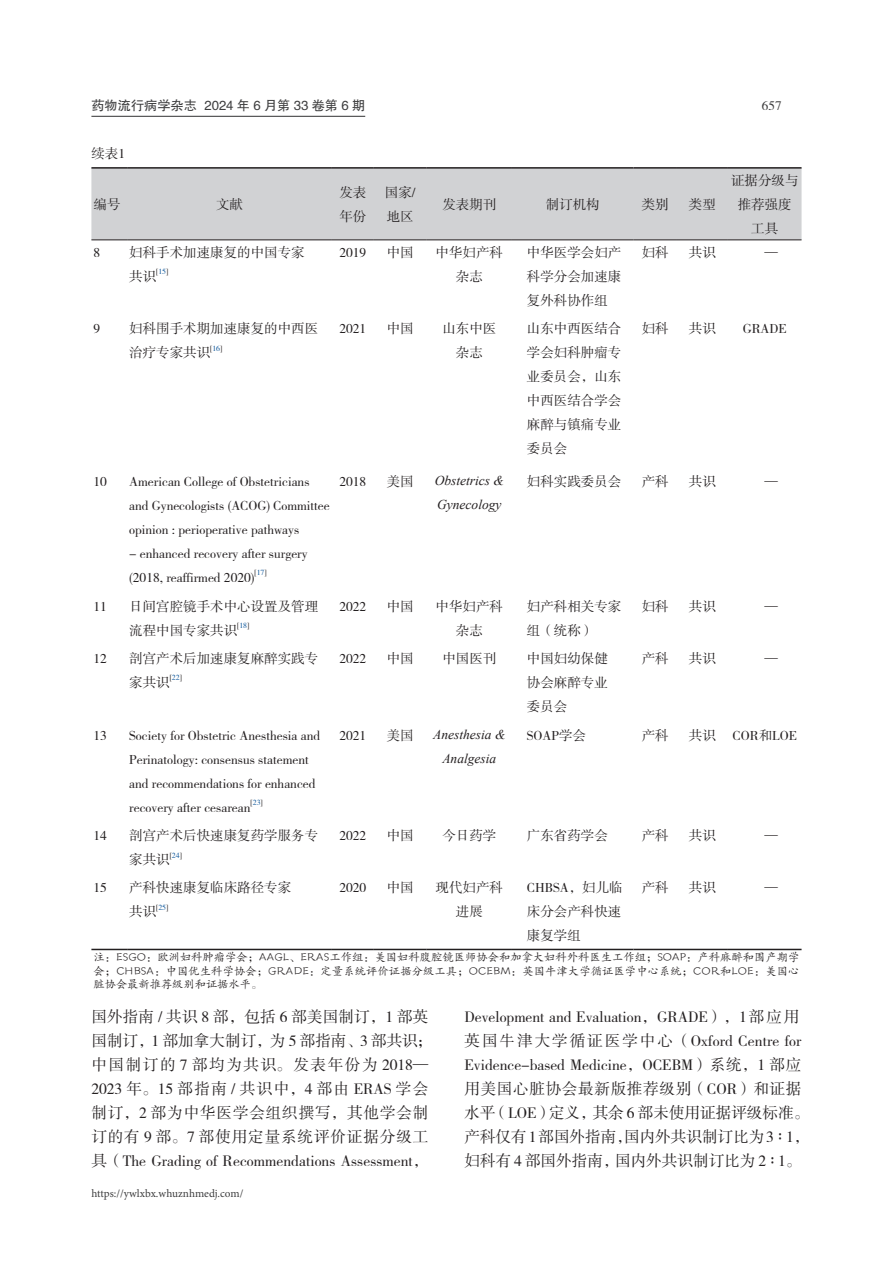
<style>
.page{position:relative;width:893px;height:1263px;background:#fff}
.page>*{position:absolute;margin:0;border:0;box-sizing:border-box;transform-origin:0 0}
._11_正文{font:15.75px/24px "FZSSK GBK1 0";letter-spacing:.005em;color:#231f20}
._15_1_图表内容{font:13.5px/24px "FZSSK GBK1 0";color:#231f20}
._15_1_图表内容-2{font:italic 13.5px/24px "Times New Roman";color:#231f20}
.t1{font:13.2px "FZHTK GBK1 0";color:#3e3e3f}
.t2{font:13.2px "FZSSK GBK1 0";color:#3e3e3f}
._14_图表注释{font:11.25px/13.5px "FZKTK GBK1 0";letter-spacing:.015em;color:#231f20;text-align:justify}
.t3{font:11.25px "Minion Pro";color:#3e3e3f}
._15_1_图表内容-3{font:7.8px "FZSSK GBK1 0";color:#231f20}
.s1{color:#175d9e}
.s2{font-family:"Cambria Math"}
</style>
<div class="page">
<hr style="left:91px;top:116px;width:274px;height:1px;background:#3e3e3f">
<div style="left:91px;top:169px;width:710px;height:70px;background:#d1d2d4"></div>
<hr style="left:91px;top:167px;width:36px;height:2px;background:#231f20">
<hr style="left:127px;top:167px;width:205px;height:2px;background:#231f20">
<hr style="left:332px;top:167px;width:42px;height:2px;background:#231f20">
<hr style="left:374px;top:167px;width:53px;height:2px;background:#231f20">
<hr style="left:427px;top:167px;width:85px;height:2px;background:#231f20">
<hr style="left:512px;top:167px;width:121px;height:2px;background:#231f20">
<hr style="left:633px;top:167px;width:44px;height:2px;background:#231f20">
<hr style="left:677px;top:167px;width:51px;height:2px;background:#231f20">
<hr style="left:728px;top:167px;width:73px;height:2px;background:#231f20">
<hr style="left:91px;top:239px;width:36px;height:1px;background:#231f20">
<hr style="left:127px;top:239px;width:205px;height:1px;background:#231f20">
<hr style="left:332px;top:239px;width:42px;height:1px;background:#231f20">
<hr style="left:374px;top:239px;width:53px;height:1px;background:#231f20">
<hr style="left:427px;top:239px;width:85px;height:1px;background:#231f20">
<hr style="left:512px;top:239px;width:121px;height:1px;background:#231f20">
<hr style="left:633px;top:239px;width:44px;height:1px;background:#231f20">
<hr style="left:677px;top:239px;width:51px;height:1px;background:#231f20">
<hr style="left:728px;top:239px;width:73px;height:1px;background:#231f20">
<hr style="left:91px;top:949px;width:36px;height:1px;background:#231f20">
<hr style="left:127px;top:949px;width:205px;height:1px;background:#231f20">
<hr style="left:332px;top:949px;width:42px;height:1px;background:#231f20">
<hr style="left:374px;top:949px;width:53px;height:1px;background:#231f20">
<hr style="left:427px;top:949px;width:85px;height:1px;background:#231f20">
<hr style="left:512px;top:949px;width:121px;height:1px;background:#231f20">
<hr style="left:633px;top:949px;width:44px;height:1px;background:#231f20">
<hr style="left:677px;top:949px;width:51px;height:1px;background:#231f20">
<hr style="left:728px;top:949px;width:73px;height:1px;background:#231f20">
<p class="t1" style="left:91px;top:98px;width:275px">药物流行病学杂志 2024 年 6 月第 33 卷第 6 期</p>
<p class="t2" style="left:762px;top:98px;width:21px">657</p>
<p class="_15_1_图表内容" style="left:91px;top:142px;width:35px">续表1</p>
<p class="_15_1_图表内容" style="left:94px;top:193px;width:29px">编号</p>
<p class="_15_1_图表内容" style="left:216px;top:193px;width:28px">文献</p>
<p class="_15_1_图表内容" style="left:339px;top:181px;width:28px">发表年份</p>
<p class="_15_1_图表内容" style="left:385px;top:181px;width:32px">国家/</p>
<p class="_15_1_图表内容" style="left:387px;top:205px;width:28px">地区</p>
<p class="_15_1_图表内容" style="left:442px;top:193px;width:55px">发表期刊</p>
<p class="_15_1_图表内容" style="left:546px;top:193px;width:55px">制订机构</p>
<p class="_15_1_图表内容" style="left:642px;top:193px;width:28px">类别</p>
<p class="_15_1_图表内容" style="left:689px;top:193px;width:28px">类型</p>
<p class="_15_1_图表内容" style="left:731px;top:169px;width:69px;text-align:center">证据分级与推荐强度</p>
<p class="_15_1_图表内容" style="left:751px;top:217px;width:28px">工具</p>
<p class="_15_1_图表内容" style="left:94px;top:241px;width:8px">8</p>
<p class="_15_1_图表内容" style="left:129px;top:241px;width:177px">妇科手术加速康复的中国专家</p>
<p class="_15_1_图表内容" style="left:129px;top:265px;width:28px">共识</p>
<p class="_15_1_图表内容-3" style="left:156px;top:267px;width:14px">[<span class="s1">15</span>]</p>
<p class="_15_1_图表内容" style="left:94px;top:317px;width:8px">9</p>
<p class="_15_1_图表内容" style="left:129px;top:317px;width:190px">妇科围手术期加速康复的中西医治疗专家共识</p>
<p class="_15_1_图表内容-3" style="left:210px;top:344px;width:14px">[<span class="s1">16</span>]</p>
<p class="_15_1_图表内容" style="left:94px;top:470px;width:15px">10</p>
<p class="_15_1_图表内容" style="left:129px;top:470px;width:202px">American College of Obstetricians and Gynecologists (ACOG) Committee opinion : perioperative pathways</p>
<p class="_15_1_图表内容" style="left:129px;top:542px;width:180px">- enhanced recovery after surgery (2018, reaffirmed 2020)</p>
<p class="_15_1_图表内容-3" style="left:254px;top:568px;width:14px">[<span class="s1">17</span>]</p>
<p class="_15_1_图表内容" style="left:94px;top:595px;width:15px">11</p>
<p class="_15_1_图表内容" style="left:129px;top:595px;width:190px">日间宫腔镜手术中心设置及管理流程中国专家共识</p>
<p class="_15_1_图表内容-3" style="left:237px;top:621px;width:14px">[<span class="s1">18</span>]</p>
<p class="_15_1_图表内容" style="left:94px;top:647px;width:15px">12</p>
<p class="_15_1_图表内容" style="left:129px;top:647px;width:190px">剖宫产术后加速康复麻醉实践专家共识</p>
<p class="_15_1_图表内容-3" style="left:170px;top:673px;width:14px">[<span class="s1">22</span>]</p>
<p class="_15_1_图表内容" style="left:94px;top:724px;width:15px">13</p>
<p class="_15_1_图表内容" style="left:129px;top:724px;width:192px">Society for Obstetric Anesthesia and Perinatology: consensus statement and recommendations for enhanced recovery after cesarean</p>
<p class="_15_1_图表内容-3" style="left:251px;top:798px;width:14px">[<span class="s1">23</span>]</p>
<p class="_15_1_图表内容" style="left:94px;top:824px;width:15px">14</p>
<p class="_15_1_图表内容" style="left:129px;top:824px;width:190px">剖宫产术后快速康复药学服务专家共识</p>
<p class="_15_1_图表内容-3" style="left:170px;top:851px;width:14px">[<span class="s1">24</span>]</p>
<p class="_15_1_图表内容" style="left:339px;top:241px;width:28px">2019</p>
<p class="_15_1_图表内容" style="left:387px;top:241px;width:28px">中国</p>
<p class="_15_1_图表内容" style="left:436px;top:241px;width:69px;text-align:center">中华妇产科杂志</p>
<p class="_15_1_图表内容" style="left:527px;top:241px;width:96px;text-align:justify">中华医学会妇产科学分会加速康复外科协作组</p>
<p class="_15_1_图表内容" style="left:642px;top:241px;width:28px">妇科</p>
<p class="_15_1_图表内容" style="left:689px;top:241px;width:28px">共识</p>
<p class="_15_1_图表内容" style="left:765px;top:241px;width:15px">—</p>
<p class="_15_1_图表内容" style="left:339px;top:317px;width:28px">2021</p>
<p class="_15_1_图表内容" style="left:387px;top:317px;width:28px">中国</p>
<p class="_15_1_图表内容" style="left:442px;top:317px;width:55px">山东中医</p>
<p class="_15_1_图表内容" style="left:456px;top:341px;width:28px">杂志</p>
<p class="_15_1_图表内容" style="left:527px;top:317px;width:96px;text-align:justify">山东中西医结合学会妇科肿瘤专业委员会，山东中西医结合学会麻醉与镇痛专业委员会</p>
<p class="_15_1_图表内容" style="left:642px;top:317px;width:28px">妇科</p>
<p class="_15_1_图表内容" style="left:689px;top:317px;width:28px">共识</p>
<p class="_15_1_图表内容" style="left:743px;top:317px;width:46px">GRADE</p>
<p class="_15_1_图表内容" style="left:339px;top:470px;width:28px">2018</p>
<p class="_15_1_图表内容" style="left:387px;top:470px;width:28px">美国</p>
<p class="_15_1_图表内容-2" style="left:435px;top:468px;width:71px">Obstetrics &amp;<br>Gynecology</p>
<p class="_15_1_图表内容" style="left:527px;top:470px;width:96px">妇科实践委员会</p>
<p class="_15_1_图表内容" style="left:642px;top:470px;width:28px">产科</p>
<p class="_15_1_图表内容" style="left:689px;top:470px;width:28px">共识</p>
<p class="_15_1_图表内容" style="left:765px;top:470px;width:15px">—</p>
<p class="_15_1_图表内容" style="left:339px;top:595px;width:28px">2022</p>
<p class="_15_1_图表内容" style="left:387px;top:595px;width:28px">中国</p>
<p class="_15_1_图表内容" style="left:436px;top:595px;width:69px;text-align:center">中华妇产科杂志</p>
<p class="_15_1_图表内容" style="left:527px;top:595px;width:96px">妇产科相关专家组（统称）</p>
<p class="_15_1_图表内容" style="left:642px;top:595px;width:28px">妇科</p>
<p class="_15_1_图表内容" style="left:689px;top:595px;width:28px">共识</p>
<p class="_15_1_图表内容" style="left:765px;top:595px;width:15px">—</p>
<p class="_15_1_图表内容" style="left:339px;top:647px;width:28px">2022</p>
<p class="_15_1_图表内容" style="left:387px;top:647px;width:28px">中国</p>
<p class="_15_1_图表内容" style="left:442px;top:647px;width:55px">中国医刊</p>
<p class="_15_1_图表内容" style="left:527px;top:647px;width:82px">中国妇幼保健</p>
<p class="_15_1_图表内容" style="left:527px;top:671px;width:82px">协会麻醉专业</p>
<p class="_15_1_图表内容" style="left:527px;top:695px;width:42px">委员会</p>
<p class="_15_1_图表内容" style="left:642px;top:647px;width:28px">产科</p>
<p class="_15_1_图表内容" style="left:689px;top:647px;width:28px">共识</p>
<p class="_15_1_图表内容" style="left:765px;top:647px;width:15px">—</p>
<p class="_15_1_图表内容" style="left:339px;top:724px;width:28px">2021</p>
<p class="_15_1_图表内容" style="left:387px;top:724px;width:28px">美国</p>
<p class="_15_1_图表内容-2" style="left:433px;top:722px;width:74px;text-align:center">Anesthesia &amp;<br>Analgesia</p>
<p class="_15_1_图表内容" style="left:527px;top:724px;width:61px">SOAP学会</p>
<p class="_15_1_图表内容" style="left:642px;top:724px;width:28px">产科</p>
<p class="_15_1_图表内容" style="left:689px;top:724px;width:28px">共识</p>
<p class="_15_1_图表内容" style="left:733px;top:724px;width:66px">COR和LOE</p>
<p class="_15_1_图表内容" style="left:339px;top:824px;width:28px">2022</p>
<p class="_15_1_图表内容" style="left:387px;top:824px;width:28px">中国</p>
<p class="_15_1_图表内容" style="left:442px;top:824px;width:55px">今日药学</p>
<p class="_15_1_图表内容" style="left:527px;top:824px;width:82px">广东省药学会</p>
<p class="_15_1_图表内容" style="left:642px;top:824px;width:28px">产科</p>
<p class="_15_1_图表内容" style="left:689px;top:824px;width:28px">共识</p>
<p class="_15_1_图表内容" style="left:765px;top:824px;width:15px">—</p>
<p class="_15_1_图表内容" style="left:94px;top:876px;width:15px">15</p>
<p class="_15_1_图表内容" style="left:129px;top:876px;width:163px">产科快速康复临床路径专家</p>
<p class="_15_1_图表内容" style="left:129px;top:900px;width:28px">共识</p>
<p class="_15_1_图表内容-3" style="left:156px;top:903px;width:14px">[<span class="s1">25</span>]</p>
<p class="_15_1_图表内容" style="left:339px;top:876px;width:28px">2020</p>
<p class="_15_1_图表内容" style="left:387px;top:876px;width:28px">中国</p>
<p class="_15_1_图表内容" style="left:436px;top:876px;width:69px;text-align:center">现代妇产科进展</p>
<p class="_15_1_图表内容" style="left:527px;top:876px;width:97px;text-align:justify">CHBSA，妇儿临床分会产科快速康复学组</p>
<p class="_15_1_图表内容" style="left:642px;top:876px;width:28px">产科</p>
<p class="_15_1_图表内容" style="left:689px;top:876px;width:28px">共识</p>
<p class="_15_1_图表内容" style="left:765px;top:876px;width:15px">—</p>
<p class="_14_图表注释" style="left:94px;top:951px;width:707px">注：ESGO：欧洲妇科肿瘤学会；AAGL、ERAS工作组：美国妇科腹腔镜医师协会和加拿大妇科外科医生工作组；SOAP：产科麻醉和围产期学会；CHBSA：中国优生科学协会；GRADE：定量系统评价证据分级工具；OCEBM：英国牛津大学循证医学中心系统；COR和LOE：美国心脏协会最新推荐级别和证据水平。</p>
<p class="_11_正文" style="left:91px;top:1005px;width:342px">国外指南 / 共识 8 部，包括 6 部美国制订，1 部英国制订，1 部加拿大制订，为 5 部指南、3 部共识；中国制订的 7 部均为共识。发表年份为 2018—<br>2023 年。15 部指南 / 共识中，4 部由 ERAS 学会制订，2 部为中华医学会组织撰写，其他学会制订的有 9 部。7 部使用定量系统评价证据分级工具（The Grading of Recommendations Assessment，</p>
<p class="_11_正文" style="left:464px;top:1005px;width:346px">Development and Evaluation，GRADE），1 部应用英国牛津大学循证医学中心（Oxford Centre for<br>Evidence-based Medicine，OCEBM）系统，1 部应用美国心脏协会最新版推荐级别（COR）和证据水平（LOE）定义，其余 6 部未使用证据评级标准。产科仅有 1 部国外指南，国内外共识制订比为 3 <span class="s2">∶</span> 1，妇科有 4 部国外指南，国内外共识制订比为 2 <span class="s2">∶</span> 1。</p>
<p class="t3" style="left:91px;top:1185px;width:154px">https://ywlxbx.whuznhmedj.com/</p>
</div>
